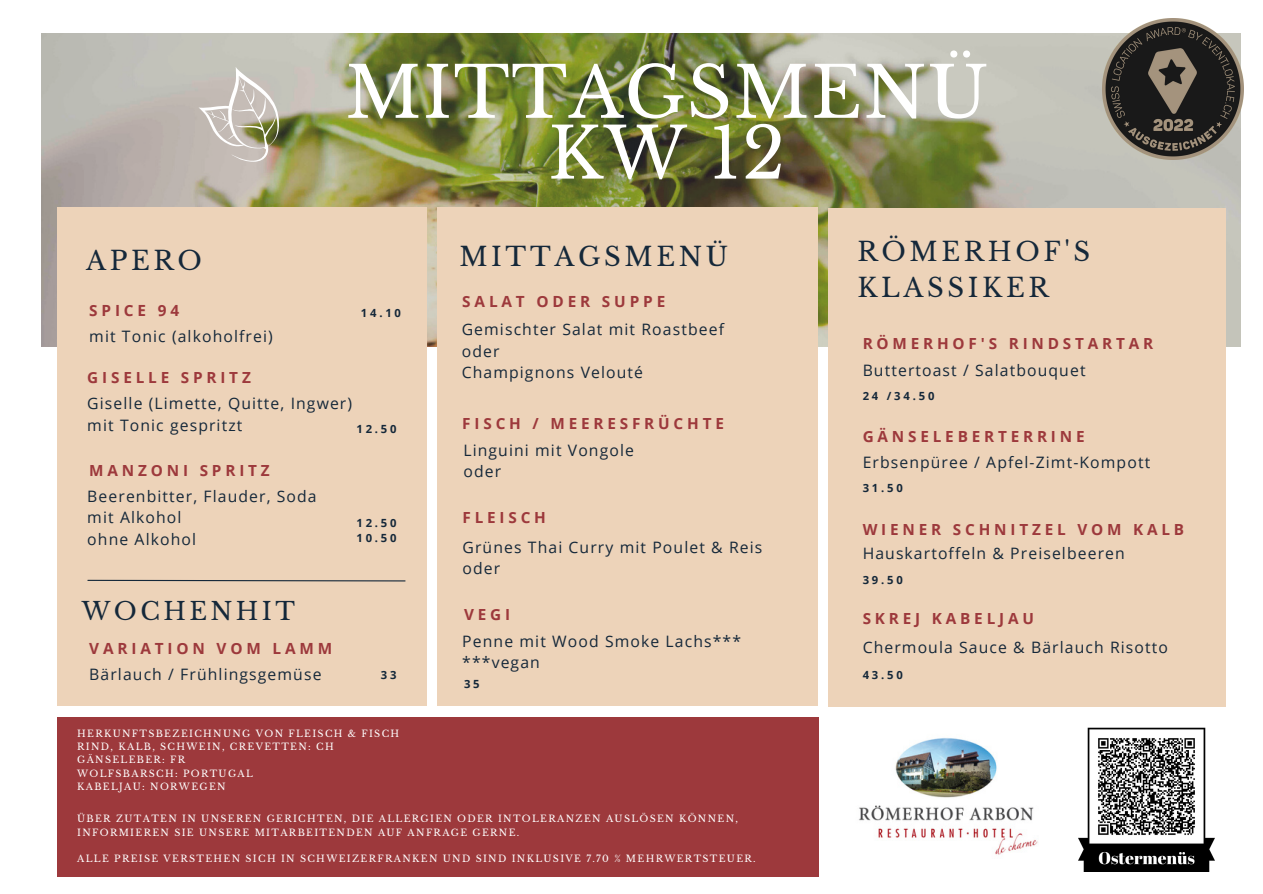
<style>
.page{position:relative;width:1263px;height:894px;background:#fff}
.page>*{position:absolute;margin:0;border:0;box-sizing:border-box;transform-origin:0 0}
.t1{font:70.05px/60.8px "Libre Baskerville";letter-spacing:.02em;color:#fff;text-align:center}
.t2{font:25.95px/36px "Libre Baskerville";letter-spacing:.14em;color:#15283a}
.t3{font:24.45px "Libre Baskerville";letter-spacing:.14em;color:#15283a}
.t4{font:15.75px/21.3px "Open Sans";letter-spacing:.07em;color:#15283a}
.t5{font:700 15.3px "Open Sans";letter-spacing:.25em;color:#9d393c}
.t6{font:700 11.25px "Open Sans";letter-spacing:.25em;color:#15283a}
.t7{font:9.45px/13px "Libre Baskerville";letter-spacing:.14em;color:#fff}
</style>
<div class="page">
<img style="left:42px;top:34px;width:1199px;height:312px">
<svg style="left:199px;top:67px;width:80px;height:102px;background:#c4beb3"></svg>
<img style="left:859px;top:738px;width:179px;height:117px">
<div style="left:57px;top:207px;width:370px;height:499px;background:#edd3b9"></div>
<div style="left:829px;top:208px;width:396px;height:498px;background:#edd3b9"></div>
<div style="left:57px;top:716px;width:762px;height:160px;background:#9d393c"></div>
<div style="left:437px;top:207px;width:381px;height:499px;background:#edd3b9"></div>
<svg style="left:87px;top:579px;width:319px;height:3px"></svg>
<img style="left:1103px;top:18px;width:140px;height:141px">
<img style="left:1078px;top:727px;width:136px;height:144px">
<h2 class="t2" style="left:86px;top:243px;width:117px">APERO</h2>
<p class="t5" style="left:89px;top:300px;width:91px">SPICE 94</p>
<p class="t4" style="left:89px;top:325px;width:185px">mit Tonic (alkoholfrei)</p>
<p class="t5" style="left:87px;top:366px;width:165px">GISELLE SPRITZ</p>
<h1 class="t1" style="left:345px;top:63px;width:645px">MITTAGSMENÜ<br>KW 12</h1>
<p class="t6" style="left:361px;top:304px;width:42px">14.10</p>
<h2 class="t2" style="left:459px;top:239px;width:270px">MITTAGSMENÜ</h2>
<p class="t5" style="left:462px;top:290px;width:204px">SALAT ODER SUPPE</p>
<p class="t4" style="left:462px;top:318px;width:264px">Gemischter Salat mit Roastbeef oder<br>Champignons Velouté</p>
<h2 class="t2" style="left:857px;top:233px;width:234px">RÖMERHOF'S<br>KLASSIKER</h2>
<p class="t5" style="left:863px;top:332px;width:292px">RÖMERHOF'S RINDSTARTAR</p>
<p class="t4" style="left:863px;top:359px;width:224px">Buttertoast / Salatbouquet</p>
<p class="t4" style="left:87px;top:392px;width:266px">Giselle (Limette, Quitte, Ingwer) mit Tonic gespritzt</p>
<p class="t6" style="left:356px;top:421px;width:42px">12.50</p>
<p class="t5" style="left:89px;top:459px;width:182px">MANZONI SPRITZ</p>
<p class="t4" style="left:87px;top:485px;width:231px">Beerenbitter, Flauder, Soda mit Alkohol<br>ohne Alkohol</p>
<h3 class="t3" style="left:82px;top:596px;width:215px">WOCHENHIT</h3>
<p class="t5" style="left:89px;top:637px;width:245px">VARIATION VOM LAMM</p>
<p class="t4" style="left:89px;top:663px;width:234px">Bärlauch / Frühlingsgemüse</p>
<p class="t6" style="left:356px;top:515px;width:42px">12.50</p>
<p class="t6" style="left:356px;top:530px;width:42px">10.50</p>
<p class="t6" style="left:381px;top:667px;width:17px">3 3</p>
<p class="t5" style="left:462px;top:412px;width:263px">FISCH / MEERESFRÜCHTE</p>
<p class="t4" style="left:463px;top:439px;width:172px">Linguini mit Vongole oder</p>
<p class="t5" style="left:462px;top:507px;width:85px">FLEISCH</p>
<p class="t4" style="left:462px;top:535px;width:301px">Grünes Thai Curry mit Poulet &amp; Reis oder</p>
<p class="t5" style="left:464px;top:604px;width:48px">VEGI</p>
<p class="t4" style="left:462px;top:629px;width:280px">Penne mit Wood Smoke Lachs*** ***vegan</p>
<p class="t6" style="left:464px;top:675px;width:17px">3 5</p>
<p class="t7" style="left:77px;top:727px;width:324px">HERKUNFTSBEZEICHNUNG VON FLEISCH &amp; FISCH<br>RIND, KALB, SCHWEIN, CREVETTEN: CH<br>GÄNSELEBER: FR<br>WOLFSBARSCH: PORTUGAL<br>KABELJAU: NORWEGEN</p>
<p class="t7" style="left:77px;top:812px;width:662px">ÜBER ZUTATEN IN UNSEREN GERICHTEN, DIE ALLERGIEN ODER INTOLERANZEN AUSLÖSEN KÖNNEN,<br>INFORMIEREN SIE UNSERE MITARBEITENDEN AUF ANFRAGE GERNE.</p>
<p class="t7" style="left:77px;top:851px;width:680px">ALLE PREISE VERSTEHEN SICH IN SCHWEIZERFRANKEN UND SIND INKLUSIVE 7.70 % MEHRWERTSTEUER.</p>
<p class="t6" style="left:863px;top:387px;width:73px">24 /34.50</p>
<p class="t5" style="left:863px;top:425px;width:223px">GÄNSELEBERTERRINE</p>
<p class="t4" style="left:863px;top:451px;width:289px">Erbsenpüree / Apfel-Zimt-Kompott</p>
<p class="t6" style="left:863px;top:480px;width:42px">31.50</p>
<p class="t5" style="left:863px;top:518px;width:323px">WIENER SCHNITZEL VOM KALB</p>
<p class="t4" style="left:863px;top:541px;width:264px">Hauskartoffeln &amp; Preiselbeeren</p>
<p class="t6" style="left:863px;top:572px;width:42px">39.50</p>
<p class="t5" style="left:863px;top:607px;width:173px">SKREJ KABELJAU</p>
<p class="t4" style="left:863px;top:635px;width:307px">Chermoula Sauce &amp; Bärlauch Risotto</p>
<p class="t6" style="left:863px;top:666px;width:42px">43.50</p>
</div>
